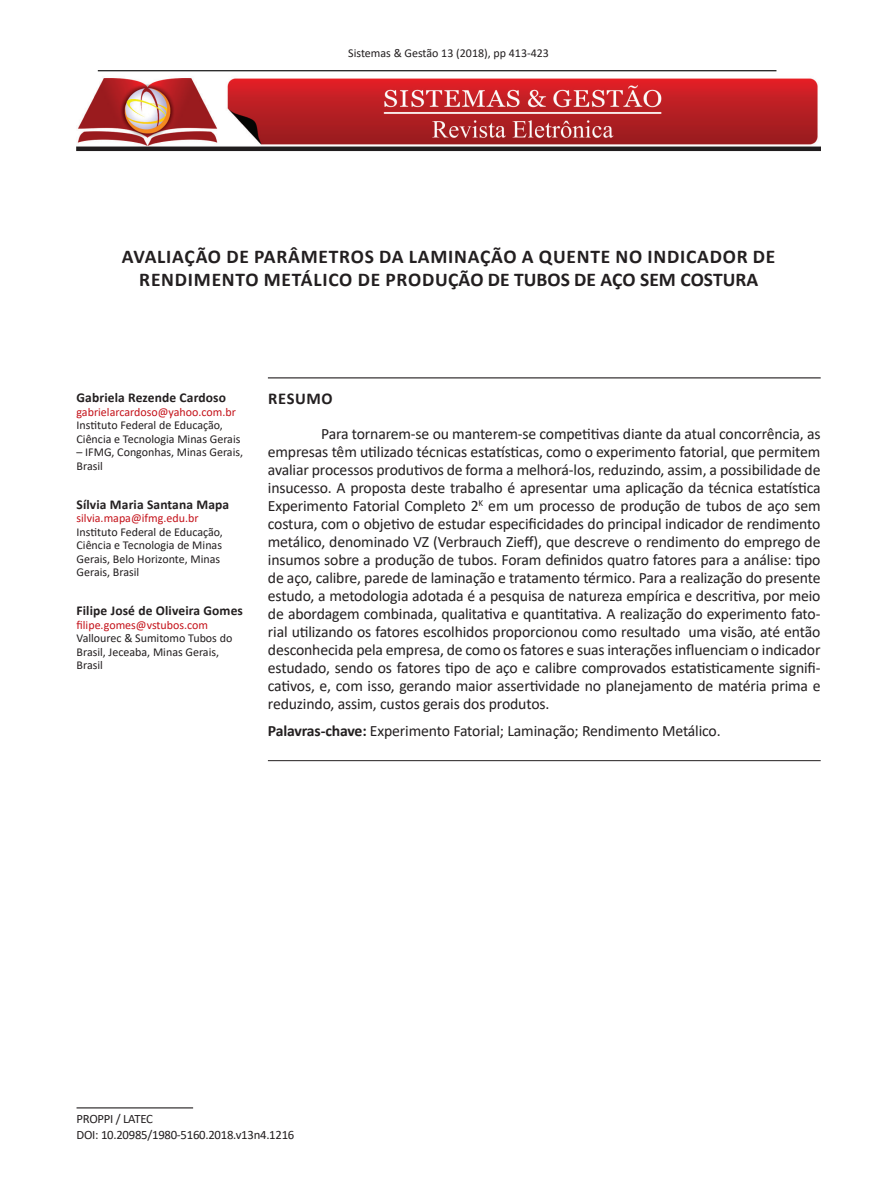
<style>
.page{position:relative;width:893px;height:1191px;background:#fff}
.page>*{position:absolute;margin:0;border:0;box-sizing:border-box;transform-origin:0 0}
.t1{font:700 19.5px/23.4px "Calibri";letter-spacing:.04em;color:#231f20;text-align:center}
.t2{font:700 16.5px "Calibri";letter-spacing:.04em;color:#231f20}
.t3{font:15.75px/18px "Calibri";letter-spacing:-.01em;color:#231f20;text-align:justify}
.t4{font:700 13.5px "Calibri";letter-spacing:.01em;color:#231f20}
.t5{font:12.75px/15.3px "Calibri";letter-spacing:-.02em;color:#231f20}
.t6{font:12px/13.5px "Calibri";color:#231f20}
.t7{font:12px "Calibri";color:#c4121a}
.s1{font-weight:700}
</style>
<div class="page">
<img style="left:77px;top:78px;width:744px;height:74px">
<hr style="left:98px;top:70px;width:678px;height:1px;background:#000">
<hr style="left:77px;top:1107px;width:116px;height:1px;background:#231f20">
<hr style="left:268px;top:377px;width:553px;height:1px;background:#231f20">
<hr style="left:268px;top:760px;width:553px;height:1px;background:#231f20">
<p class="t6" style="left:348px;top:46px;width:202px">Sistemas &amp; Gestão 13 (2018), pp 413-423</p>
<p class="t1" style="left:122px;top:244px;width:655px">AVALIAÇÃO DE PARÂMETROS DA LAMINAÇÃO A QUENTE NO INDICADOR DE<br>RENDIMENTO METÁLICO DE PRODUÇÃO DE TUBOS DE AÇO SEM COSTURA</p>
<p class="t4" style="left:77px;top:388px;width:151px">Gabriela Rezende Cardoso</p>
<p class="t7" style="left:77px;top:403px;width:161px">gabrielarcardoso@yahoo.com.br</p>
<p class="t6" style="left:77px;top:418px;width:165px">Instituto Federal de Educação,<br>Ciência e Tecnologia Minas Gerais</p>
<p class="t6" style="left:77px;top:445px;width:168px">– IFMG, Congonhas, Minas Gerais,<br>Brasil</p>
<p class="t4" style="left:77px;top:495px;width:154px">Sílvia Maria Santana Mapa</p>
<p class="t7" style="left:77px;top:510px;width:124px">silvia.mapa@ifmg.edu.br</p>
<p class="t6" style="left:77px;top:525px;width:148px">Instituto Federal de Educação,<br>Ciência e Tecnologia de Minas<br>Gerais, Belo Horizonte, Minas<br>Gerais, Brasil</p>
<p class="t4" style="left:77px;top:601px;width:168px">Filipe José de Oliveira Gomes</p>
<p class="t7" style="left:77px;top:616px;width:133px">filipe.gomes@vstubos.com</p>
<p class="t6" style="left:77px;top:631px;width:157px">Vallourec &amp; Sumitomo Tubos do<br>Brasil, Jeceaba, Minas Gerais,<br>Brasil</p>
<p class="t2" style="left:268px;top:387px;width:66px">RESUMO</p>
<p class="t3" style="left:268px;top:424px;width:554px;text-indent:53px">Para tornarem-se ou manterem-se competitivas diante da atual concorrência, as empresas têm utilizado técnicas estatísticas, como o experimento fatorial, que permitem avaliar processos produtivos de forma a melhorá-los, reduzindo, assim, a possibilidade de insucesso. A proposta deste trabalho é apresentar uma aplicação da técnica estatística Experimento Fatorial Completo 2<sup>K</sup> em um processo de produção de tubos de aço sem costura, com o objetivo de estudar especificidades do principal indicador de rendimento metálico, denominado VZ (Verbrauch Zieff), que descreve o rendimento do emprego de insumos sobre a produção de tubos. Foram definidos quatro fatores para a análise: tipo de aço, calibre, parede de laminação e tratamento térmico. Para a realização do presente estudo, a metodologia adotada é a pesquisa de natureza empírica e descritiva, por meio de abordagem combinada, qualitativa e quantitativa. A realização do experimento fato&shy;rial utilizando os fatores escolhidos proporcionou como resultado uma visão, até então desconhecida pela empresa, de como os fatores e suas interações influenciam o indicador estudado, sendo os fatores tipo de aço e calibre comprovados estatisticamente signifi&shy;cativos, e, com isso, gerando maior assertividade no planejamento de matéria prima e reduzindo, assim, custos gerais dos produtos.</p>
<p class="t3" style="left:268px;top:721px;width:454px"><span class="s1">Palavras-chave:</span> Experimento Fatorial; Laminação; Rendimento Metálico.</p>
<p class="t5" style="left:77px;top:1111px;width:219px">PROPPI / LATEC<br>DOI: 10.20985/1980-5160.2018.v13n4.1216</p>
</div>
